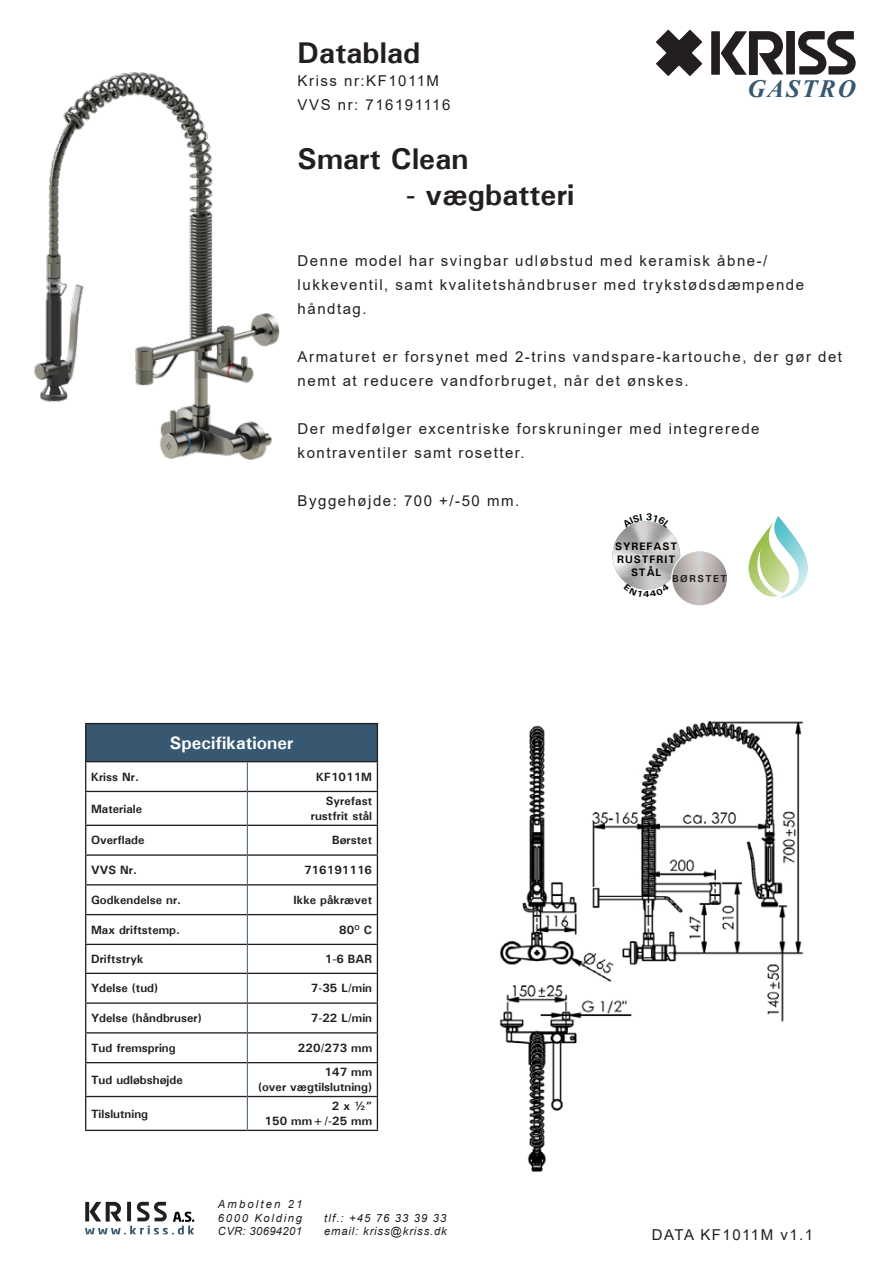
<style>
.page{position:relative;width:893px;height:1263px;background:#fff}
.page>*{position:absolute;margin:0;border:0;box-sizing:border-box;transform-origin:0 0}
.Model_overskrift{font:700 30px "Utah";color:#231f20}
.t1{font:italic 700 24.9px "Times New Roman";letter-spacing:.08em;color:#375870}
.Tabel_overskrift_lil{font:700 18px "Utah";color:#fff}
.Brødtekst{font:15px/24px "Arial";letter-spacing:.1em;color:#231f20}
.Tabel_tekst_lille_ve{font:700 12px "Utah";color:#231f20}
.Tabel_tekst_lille_hø{font:700 12px "Utah";color:#231f20}
.t2{font:italic 11.25px/13.5px "Arial";letter-spacing:.075em;color:#231f20}
.t3{font:italic 11.25px/13.5px "Arial";letter-spacing:.1em;color:#231f20;text-align:justify}
.t4{font:700 10.8px/13px "Utah";letter-spacing:.085em;color:#000001;text-align:center}
.t5{font:700 10.2px "Utah";letter-spacing:.14em;color:#231f20}
</style>
<div class="page">
<svg style="left:798px;top:31px;width:58px;height:44px"></svg>
<div style="left:786px;top:31px;width:9px;height:43px;background:#231f20"></div>
<svg style="left:656px;top:30px;width:46px;height:46px"></svg>
<svg style="left:711px;top:31px;width:72px;height:44px"></svg>
<img style="left:499px;top:721px;width:305px;height:451px">
<img style="left:33px;top:72px;width:247px;height:388px">
<div style="left:86px;top:723px;width:291px;height:39px;background:#375870"></div>
<hr style="left:85px;top:723px;width:162px;height:1px;background:#231f20">
<hr style="left:85px;top:724px;width:1px;height:37px;background:#231f20">
<hr style="left:247px;top:723px;width:131px;height:1px;background:#231f20">
<hr style="left:377px;top:724px;width:1px;height:37px;background:#231f20">
<hr style="left:85px;top:914px;width:162px;height:1px;background:#231f20">
<hr style="left:248px;top:914px;width:130px;height:1px;background:#231f20">
<hr style="left:85px;top:944px;width:162px;height:1px;background:#231f20">
<hr style="left:248px;top:944px;width:130px;height:1px;background:#231f20">
<hr style="left:85px;top:973px;width:162px;height:1px;background:#231f20">
<hr style="left:248px;top:973px;width:130px;height:1px;background:#231f20">
<hr style="left:85px;top:1002px;width:162px;height:2px;background:#231f20">
<hr style="left:248px;top:1002px;width:130px;height:2px;background:#231f20">
<hr style="left:85px;top:1032px;width:162px;height:1px;background:#231f20">
<hr style="left:248px;top:1032px;width:130px;height:1px;background:#231f20">
<hr style="left:85px;top:1062px;width:162px;height:1px;background:#231f20">
<hr style="left:85px;top:1063px;width:1px;height:33px;background:#231f20">
<hr style="left:248px;top:1062px;width:130px;height:1px;background:#231f20">
<hr style="left:377px;top:1063px;width:1px;height:33px;background:#231f20">
<hr style="left:85px;top:1096px;width:162px;height:1px;background:#231f20">
<hr style="left:85px;top:1097px;width:1px;height:33px;background:#231f20">
<hr style="left:248px;top:1096px;width:130px;height:1px;background:#231f20">
<hr style="left:377px;top:1097px;width:1px;height:33px;background:#231f20">
<hr style="left:85px;top:1130px;width:162px;height:1px;background:#231f20">
<hr style="left:247px;top:1130px;width:131px;height:1px;background:#231f20">
<hr style="left:85px;top:761px;width:162px;height:1px;background:#231f20">
<svg style="left:85px;top:762px;width:1px;height:29px"></svg>
<hr style="left:247px;top:761px;width:131px;height:1px;background:#231f20">
<svg style="left:377px;top:762px;width:1px;height:29px"></svg>
<hr style="left:85px;top:791px;width:162px;height:1px;background:#231f20">
<hr style="left:85px;top:792px;width:1px;height:33px;background:#231f20">
<hr style="left:248px;top:791px;width:130px;height:1px;background:#231f20">
<hr style="left:377px;top:792px;width:1px;height:33px;background:#231f20">
<hr style="left:85px;top:825px;width:162px;height:1px;background:#231f20">
<hr style="left:248px;top:825px;width:130px;height:1px;background:#231f20">
<hr style="left:85px;top:854px;width:162px;height:2px;background:#231f20">
<hr style="left:248px;top:854px;width:130px;height:2px;background:#231f20">
<hr style="left:85px;top:884px;width:162px;height:1px;background:#231f20">
<svg style="left:85px;top:826px;width:1px;height:236px"></svg>
<hr style="left:248px;top:884px;width:130px;height:1px;background:#231f20">
<svg style="left:377px;top:826px;width:1px;height:236px"></svg>
<svg style="left:247px;top:762px;width:1px;height:29px"></svg>
<hr style="left:247px;top:791px;width:1px;height:34px;background:#375870">
<hr style="left:247px;top:825px;width:1px;height:30px;background:#375870">
<hr style="left:247px;top:855px;width:1px;height:30px;background:#375870">
<hr style="left:247px;top:885px;width:1px;height:30px;background:#375870">
<svg style="left:247px;top:915px;width:1px;height:58px"></svg>
<hr style="left:247px;top:973px;width:1px;height:30px;background:#375870">
<hr style="left:247px;top:1003px;width:1px;height:30px;background:#375870">
<hr style="left:247px;top:1033px;width:1px;height:30px;background:#375870">
<hr style="left:247px;top:1063px;width:1px;height:33px;background:#375870">
<hr style="left:247px;top:1096px;width:1px;height:34px;background:#375870">
<img style="left:612px;top:521px;width:68px;height:69px;border-radius:34px">
<img style="left:672px;top:551px;width:55px;height:55px;border-radius:28px">
<div style="left:671px;top:550px;width:57px;height:56px;border:1px solid #fff;border-radius:50%"></div>
<svg style="left:749px;top:516px;width:59px;height:82px"></svg>
<svg style="left:85px;top:1202px;width:109px;height:32px"></svg>
<svg style="left:622px;top:521px;width:49px;height:13px"></svg>
<svg style="left:623px;top:575px;width:46px;height:15px"></svg>
<p class="Model_overskrift" style="left:298px;top:35px;width:124px">Datablad</p>
<p class="Brødtekst" style="left:298px;top:69px;width:143px">Kriss nr:KF1011M</p>
<p class="Brødtekst" style="left:298px;top:93px;width:154px">VVS nr: 716191116</p>
<p class="Model_overskrift" style="left:298px;top:141px;width:173px">Smart Clean</p>
<p class="Model_overskrift" style="left:406px;top:177px;width:170px">- vægbatteri</p>
<h2 class="t1" style="left:747px;top:71px;width:110px">GASTRO</h2>
<p class="Brødtekst" style="left:298px;top:249px;width:508px">Denne model har svingbar udløbstud med keramisk åbne-/ lukkeventil, samt kvalitetshåndbruser med trykstødsdæmpende håndtag.</p>
<p class="Brødtekst" style="left:298px;top:345px;width:546px">Armaturet er forsynet med 2-trins vandspare-kartouche, der gør det nemt at reducere vandforbruget, når det ønskes.</p>
<p class="Brødtekst" style="left:298px;top:417px;width:463px">Der medfølger excentriske forskruninger med integrerede kontraventiler samt rosetter.</p>
<p class="Brødtekst" style="left:298px;top:489px;width:223px">Byggehøjde: 700 +/-50 mm.</p>
<p class="t4" style="left:615px;top:540px;width:64px">SYREFAST<br>RUSTFRIT<br>STÅL</p>
<p class="t5" style="left:672px;top:572px;width:56px">BØRSTET</p>
<p class="Tabel_overskrift_lil" style="left:170px;top:732px;width:125px">Specifikationer</p>
<p class="Tabel_tekst_lille_ve" style="left:91px;top:769px;width:49px">Kriss Nr.</p>
<p class="Tabel_tekst_lille_hø" style="left:316px;top:769px;width:57px">KF1011M</p>
<p class="Tabel_tekst_lille_ve" style="left:91px;top:801px;width:53px">Materiale</p>
<p class="Tabel_tekst_lille_hø" style="left:326px;top:794px;width:48px">Syrefast</p>
<p class="Tabel_tekst_lille_hø" style="left:311px;top:809px;width:63px">rustfrit stål</p>
<p class="Tabel_tekst_lille_ve" style="left:91px;top:833px;width:55px">Overflade</p>
<p class="Tabel_tekst_lille_hø" style="left:332px;top:833px;width:41px">Børstet</p>
<p class="Tabel_tekst_lille_ve" style="left:91px;top:863px;width:47px">VVS Nr.</p>
<p class="Tabel_tekst_lille_hø" style="left:304px;top:863px;width:70px">716191116</p>
<p class="Tabel_tekst_lille_ve" style="left:91px;top:892px;width:92px">Godkendelse nr.</p>
<p class="Tabel_tekst_lille_hø" style="left:294px;top:892px;width:80px">Ikke påkrævet</p>
<p class="Tabel_tekst_lille_ve" style="left:91px;top:922px;width:91px">Max driftstemp.</p>
<p class="Tabel_tekst_lille_hø" style="left:339px;top:922px;width:34px">80<sup>O</sup> C</p>
<p class="Tabel_tekst_lille_ve" style="left:91px;top:951px;width:54px">Driftstryk</p>
<p class="Tabel_tekst_lille_hø" style="left:325px;top:951px;width:49px">1-6 BAR</p>
<p class="Tabel_tekst_lille_ve" style="left:91px;top:981px;width:69px">Ydelse (tud)</p>
<p class="Tabel_tekst_lille_hø" style="left:311px;top:981px;width:63px">7-35 L/min</p>
<p class="Tabel_tekst_lille_ve" style="left:91px;top:1011px;width:112px">Ydelse (håndbruser)</p>
<p class="Tabel_tekst_lille_hø" style="left:311px;top:1011px;width:63px">7-22 L/min</p>
<p class="Tabel_tekst_lille_ve" style="left:91px;top:1040px;width:86px">Tud fremspring</p>
<p class="Tabel_tekst_lille_hø" style="left:298px;top:1040px;width:76px">220/273 mm</p>
<p class="Tabel_tekst_lille_ve" style="left:91px;top:1072px;width:93px">Tud udløbshøjde</p>
<p class="Tabel_tekst_lille_hø" style="left:325px;top:1065px;width:49px">147 mm</p>
<p class="Tabel_tekst_lille_hø" style="left:258px;top:1080px;width:116px">(over vægtilslutning)</p>
<p class="Tabel_tekst_lille_ve" style="left:91px;top:1106px;width:59px">Tilslutning</p>
<p class="Tabel_tekst_lille_hø" style="left:332px;top:1099px;width:42px">2 x ½”</p>
<p class="Tabel_tekst_lille_hø" style="left:265px;top:1114px;width:109px">150 mm+/-25 mm</p>
<p class="t3" style="left:218px;top:1198px;width:86px">Ambolten 21<br>6000 Kolding CVR: 30694201</p>
<p class="t2" style="left:324px;top:1211px;width:124px">tlf.: +45 76 33 39 33 email: kriss@kriss.dk</p>
<p class="Brødtekst" style="left:652px;top:1222px;width:163px">DATA KF1011M v1.1</p>
</div>
